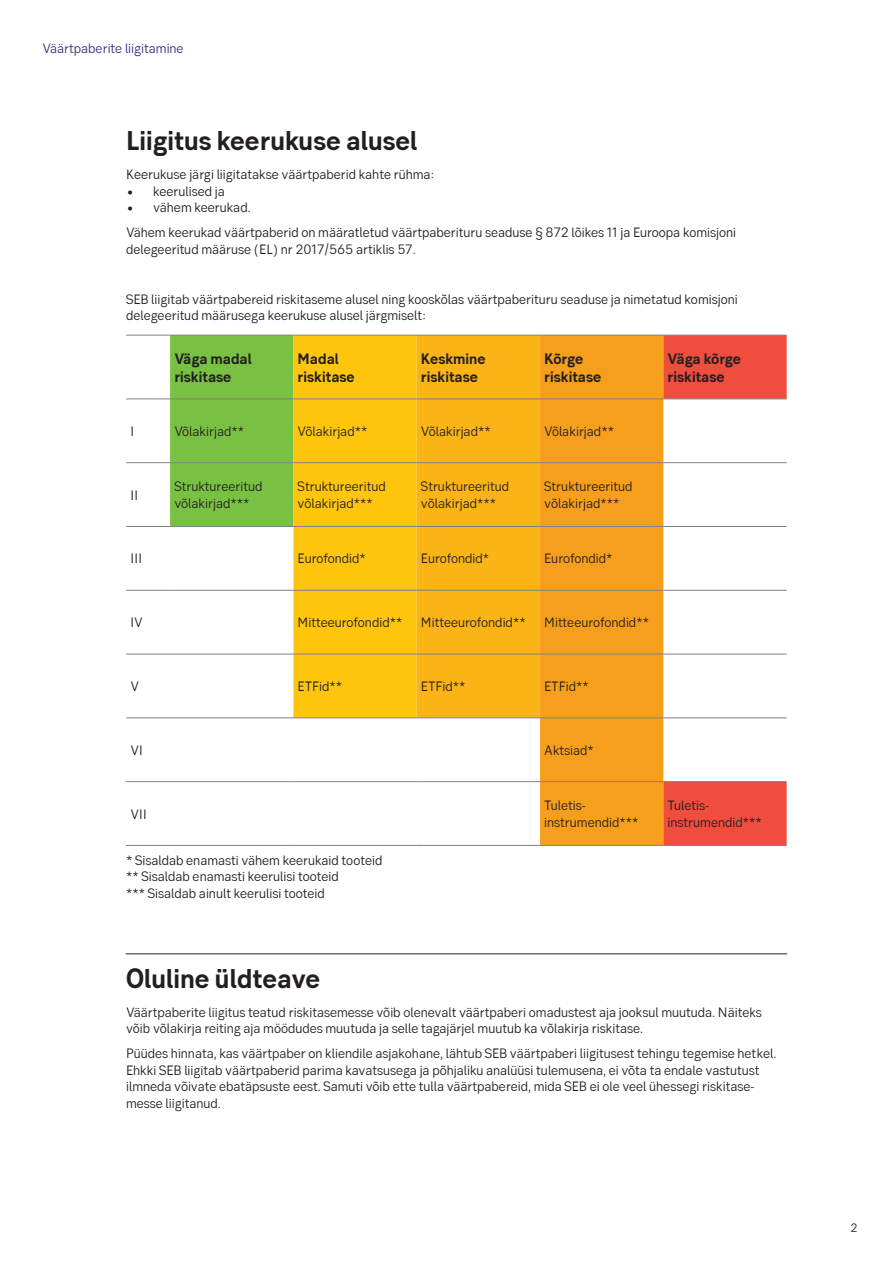
<style>
.page{position:relative;width:893px;height:1263px;background:#fff}
.page>*{position:absolute;margin:0;border:0;box-sizing:border-box;transform-origin:0 0}
.Pealkiri2{font:700 27px "SEB Sans Serif";color:#231f20}
.Body_tekst_10_12_lep{font:700 15px/18px "SEB Sans Serif";color:#231f20}
.Body_tekst_10_12_lep-2{font:13.5px/16.5px "SEB Sans Serif";color:#231f20}
.Body_tekst_10_12_lep-3{font:13.5px "SEB Sans Serif";color:#3f2c85}
.t1{font:12px "SEB Sans Serif";color:#231f20}
</style>
<div class="page">
<div style="left:170px;top:336px;width:123px;height:190px;background:#79c142"></div>
<div style="left:293px;top:336px;width:124px;height:381px;background:#fec50d"></div>
<div style="left:417px;top:336px;width:123px;height:381px;background:#fbb416"></div>
<div style="left:540px;top:336px;width:123px;height:509px;background:#f69f1d"></div>
<svg style="left:663px;top:336px;width:124px;height:509px"></svg>
<hr style="left:126px;top:335px;width:44px;height:1px;background:#808285">
<hr style="left:170px;top:335px;width:123px;height:1px;background:#808285">
<hr style="left:293px;top:335px;width:124px;height:1px;background:#808285">
<hr style="left:417px;top:335px;width:123px;height:1px;background:#808285">
<hr style="left:540px;top:335px;width:123px;height:1px;background:#808285">
<hr style="left:663px;top:335px;width:124px;height:1px;background:#808285">
<hr style="left:126px;top:398px;width:44px;height:1px;background:#808285">
<hr style="left:170px;top:398px;width:123px;height:1px;background:#808285">
<hr style="left:293px;top:398px;width:124px;height:1px;background:#808285">
<hr style="left:417px;top:398px;width:123px;height:1px;background:#808285">
<hr style="left:540px;top:398px;width:123px;height:1px;background:#808285">
<hr style="left:663px;top:398px;width:124px;height:1px;background:#808285">
<hr style="left:126px;top:462px;width:44px;height:1px;background:#808285">
<hr style="left:170px;top:462px;width:123px;height:1px;background:#808285">
<hr style="left:293px;top:462px;width:124px;height:1px;background:#808285">
<hr style="left:417px;top:462px;width:123px;height:1px;background:#808285">
<hr style="left:540px;top:462px;width:123px;height:1px;background:#808285">
<hr style="left:663px;top:462px;width:124px;height:1px;background:#808285">
<hr style="left:126px;top:526px;width:44px;height:1px;background:#808285">
<hr style="left:170px;top:526px;width:123px;height:1px;background:#808285">
<hr style="left:293px;top:526px;width:124px;height:1px;background:#808285">
<hr style="left:417px;top:526px;width:123px;height:1px;background:#808285">
<hr style="left:540px;top:526px;width:123px;height:1px;background:#808285">
<hr style="left:663px;top:526px;width:124px;height:1px;background:#808285">
<hr style="left:126px;top:590px;width:44px;height:1px;background:#808285">
<hr style="left:170px;top:590px;width:123px;height:1px;background:#808285">
<hr style="left:293px;top:590px;width:124px;height:1px;background:#808285">
<hr style="left:417px;top:590px;width:123px;height:1px;background:#808285">
<hr style="left:540px;top:590px;width:123px;height:1px;background:#808285">
<hr style="left:663px;top:590px;width:124px;height:1px;background:#808285">
<hr style="left:126px;top:654px;width:44px;height:1px;background:#808285">
<hr style="left:170px;top:654px;width:123px;height:1px;background:#808285">
<hr style="left:293px;top:654px;width:124px;height:1px;background:#808285">
<hr style="left:417px;top:654px;width:123px;height:1px;background:#808285">
<hr style="left:540px;top:654px;width:123px;height:1px;background:#808285">
<hr style="left:663px;top:654px;width:124px;height:1px;background:#808285">
<hr style="left:126px;top:717px;width:44px;height:1px;background:#808285">
<hr style="left:170px;top:717px;width:123px;height:1px;background:#808285">
<hr style="left:293px;top:717px;width:124px;height:1px;background:#808285">
<hr style="left:417px;top:717px;width:123px;height:1px;background:#808285">
<hr style="left:540px;top:717px;width:123px;height:1px;background:#808285">
<hr style="left:663px;top:717px;width:124px;height:1px;background:#808285">
<hr style="left:126px;top:781px;width:44px;height:1px;background:#808285">
<hr style="left:170px;top:781px;width:123px;height:1px;background:#808285">
<hr style="left:293px;top:781px;width:124px;height:1px;background:#808285">
<hr style="left:417px;top:781px;width:123px;height:1px;background:#808285">
<hr style="left:540px;top:781px;width:123px;height:1px;background:#808285">
<hr style="left:663px;top:781px;width:124px;height:1px;background:#808285">
<hr style="left:126px;top:845px;width:44px;height:1px;background:#808285">
<hr style="left:170px;top:845px;width:123px;height:1px;background:#808285">
<hr style="left:293px;top:845px;width:124px;height:1px;background:#808285">
<hr style="left:417px;top:845px;width:123px;height:1px;background:#808285">
<hr style="left:540px;top:845px;width:123px;height:1px;background:#808285">
<hr style="left:663px;top:845px;width:124px;height:1px;background:#808285">
<hr style="left:126px;top:953px;width:661px;height:1px;background:#231f20">
<p class="Body_tekst_10_12_lep-3" style="left:43px;top:41px;width:143px">Väärtpaberite liigitamine</p>
<p class="Pealkiri2" style="left:126px;top:124px;width:293px">Liigitus keerukuse alusel</p>
<p class="Body_tekst_10_12_lep-2" style="left:126px;top:166px;width:310px">Keerukuse järgi liigitatakse väärtpaberid kahte rühma:</p>
<p class="Body_tekst_10_12_lep-2" style="left:126px;top:183px;width:100px">• keerulised ja</p>
<p class="Body_tekst_10_12_lep-2" style="left:126px;top:199px;width:126px">• vähem keerukad.</p>
<p class="Body_tekst_10_12_lep-2" style="left:126px;top:224px;width:611px">Vähem keerukad väärtpaberid on määratletud väärtpaberituru seaduse § 872 lõikes 11 ja Euroopa komisjoni delegeeritud määruse (EL) nr 2017/565 artiklis 57.</p>
<p class="Body_tekst_10_12_lep-2" style="left:126px;top:291px;width:613px">SEB liigitab väärtpabereid riskitaseme alusel ning kooskõlas väärtpaberituru seaduse ja nimetatud komisjoni delegeeritud määrusega keerukuse alusel järgmiselt:</p>
<p class="Body_tekst_10_12_lep" style="left:174px;top:349px;width:79px">Väga madal riskitase</p>
<p class="Body_tekst_10_12_lep" style="left:298px;top:349px;width:59px">Madal riskitase</p>
<p class="Body_tekst_10_12_lep" style="left:421px;top:349px;width:66px">Keskmine riskitase</p>
<p class="Body_tekst_10_12_lep" style="left:544px;top:349px;width:59px">Kõrge riskitase</p>
<p class="Body_tekst_10_12_lep" style="left:668px;top:349px;width:75px">Väga kõrge riskitase</p>
<p class="Body_tekst_10_12_lep-2" style="left:130px;top:423px;width:5px">I</p>
<p class="Body_tekst_10_12_lep-2" style="left:174px;top:423px;width:71px">Võlakirjad**</p>
<p class="Body_tekst_10_12_lep-2" style="left:298px;top:423px;width:71px">Võlakirjad**</p>
<p class="Body_tekst_10_12_lep-2" style="left:421px;top:423px;width:71px">Võlakirjad**</p>
<p class="Body_tekst_10_12_lep-2" style="left:544px;top:423px;width:71px">Võlakirjad**</p>
<p class="Body_tekst_10_12_lep-2" style="left:130px;top:487px;width:9px">II</p>
<p class="Body_tekst_10_12_lep-2" style="left:174px;top:478px;width:90px">Struktureeritud võlakirjad***</p>
<p class="Body_tekst_10_12_lep-2" style="left:298px;top:478px;width:90px">Struktureeritud võlakirjad***</p>
<p class="Body_tekst_10_12_lep-2" style="left:421px;top:478px;width:90px">Struktureeritud võlakirjad***</p>
<p class="Body_tekst_10_12_lep-2" style="left:544px;top:478px;width:90px">Struktureeritud võlakirjad***</p>
<p class="Body_tekst_10_12_lep-2" style="left:130px;top:550px;width:13px">III</p>
<p class="Body_tekst_10_12_lep-2" style="left:298px;top:550px;width:70px">Eurofondid*</p>
<p class="Body_tekst_10_12_lep-2" style="left:421px;top:550px;width:70px">Eurofondid*</p>
<p class="Body_tekst_10_12_lep-2" style="left:544px;top:550px;width:70px">Eurofondid*</p>
<p class="Body_tekst_10_12_lep-2" style="left:130px;top:614px;width:14px">IV</p>
<p class="Body_tekst_10_12_lep-2" style="left:298px;top:614px;width:106px">Mitteeurofondid**</p>
<p class="Body_tekst_10_12_lep-2" style="left:421px;top:614px;width:106px">Mitteeurofondid**</p>
<p class="Body_tekst_10_12_lep-2" style="left:544px;top:614px;width:106px">Mitteeurofondid**</p>
<p class="Body_tekst_10_12_lep-2" style="left:130px;top:678px;width:10px">V</p>
<p class="Body_tekst_10_12_lep-2" style="left:298px;top:678px;width:46px">ETFid**</p>
<p class="Body_tekst_10_12_lep-2" style="left:421px;top:678px;width:46px">ETFid**</p>
<p class="Body_tekst_10_12_lep-2" style="left:544px;top:678px;width:46px">ETFid**</p>
<p class="Body_tekst_10_12_lep-2" style="left:130px;top:742px;width:14px">VI</p>
<p class="Body_tekst_10_12_lep-2" style="left:544px;top:742px;width:51px">Aktsiad*</p>
<p class="Body_tekst_10_12_lep-2" style="left:130px;top:805px;width:18px">VII</p>
<p class="Body_tekst_10_12_lep-2" style="left:544px;top:797px;width:96px">Tuletis&shy;instrumendid***</p>
<p class="Body_tekst_10_12_lep-2" style="left:668px;top:797px;width:96px">Tuletis&shy;instrumendid***</p>
<p class="Body_tekst_10_12_lep-2" style="left:126px;top:852px;width:258px">* Sisaldab enamasti vähem keerukaid tooteid</p>
<p class="Body_tekst_10_12_lep-2" style="left:126px;top:868px;width:214px">** Sisaldab enamasti keerulisi tooteid</p>
<p class="Body_tekst_10_12_lep-2" style="left:126px;top:885px;width:200px">*** Sisaldab ainult keerulisi tooteid</p>
<p class="Pealkiri2" style="left:126px;top:962px;width:196px">Oluline üldteave</p>
<p class="Body_tekst_10_12_lep-2" style="left:126px;top:1004px;width:637px">Väärtpaberite liigitus teatud riskitasemesse võib olenevalt väärtpaberi omadustest aja jooksul muutuda. Näiteks võib võlakirja reiting aja möödudes muutuda ja selle tagajärjel muutub ka võlakirja riskitase.</p>
<p class="Body_tekst_10_12_lep-2" style="left:126px;top:1045px;width:652px">Püüdes hinnata, kas väärtpaber on kliendile asjakohane, lähtub SEB väärtpaberi liigitusest tehingu tegemise hetkel.<br>Ehkki SEB liigitab väärtpaberid parima kavatsusega ja põhjaliku analüüsi tulemusena, ei võta ta endale vastutust ilmneda võivate ebatäpsuste eest. Samuti võib ette tulla väärtpabereid, mida SEB ei ole veel ühessegi riskitase&shy;messe liigitanud.</p>
<p class="t1" style="left:850px;top:1220px;width:9px">2</p>
</div>
